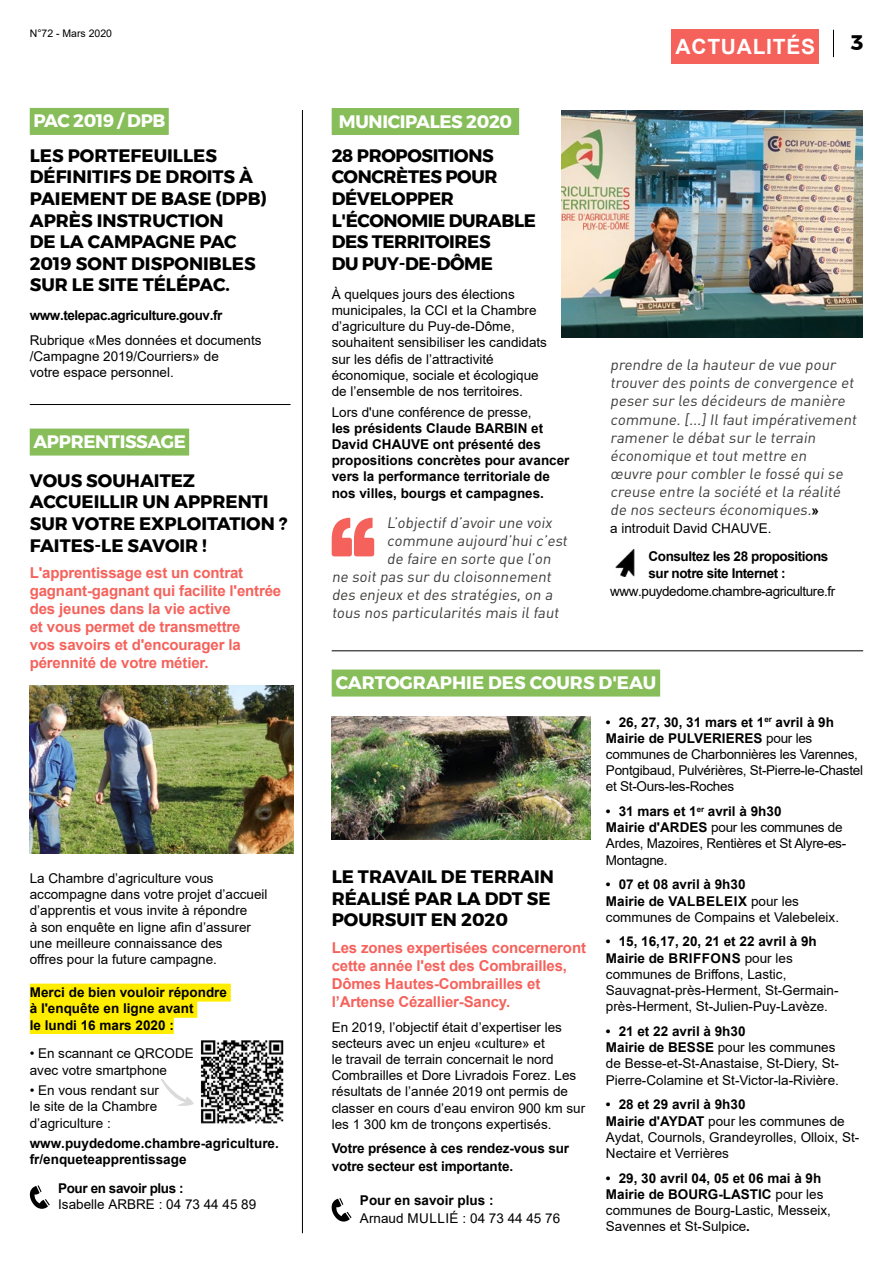
<style>
.page{position:relative;width:893px;height:1263px;background:#fff}
.page>*{position:absolute;margin:0;border:0;box-sizing:border-box;transform-origin:0 0}
.t1{font:700 21px "Arial";letter-spacing:.035em;color:#fff}
.t2{font:700 21px "Montserrat";color:#000}
.t3{font:700 18px/21.6px "Montserrat";color:#000}
.t4{font:700 18px/21.6px "Montserrat";letter-spacing:-.02em;color:#000}
.t5{font:700 18px "Montserrat";letter-spacing:-.02em;color:#fff}
.t6{font:700 18px "Montserrat";color:#fff}
.t7{font:15px/18px "DIN Pro";color:#3c3c3b}
.t8{font:700 15px/18px "Arial";letter-spacing:-.01em;color:#f5625c}
.t9{font:13.5px/16.2px "Arial";color:#000}
.t10{font:700 13.5px/16.2px "Arial";color:#000}
.t11{font:13.5px/16.2px "Arial";letter-spacing:-.02em;color:#000}
.t12{font:700 13.5px/16.2px "Arial";letter-spacing:-.03em;color:#000}
.t13{font:13.5px "Arial";letter-spacing:-.03em;color:#000}
.t14{font:10.5px "Arial";color:#000}
.s1{font-family:"Arial";font-weight:700;font-size:13.5px;color:#000}
.s2{font-weight:700}
</style>
<div class="page">
<svg style="left:833px;top:30px;width:1px;height:27px"></svg>
<div style="left:672px;top:30px;width:147px;height:34px;background:#f5625c"></div>
<img style="left:200px;top:1040px;width:84px;height:84px">
<svg style="left:161px;top:1079px;width:33px;height:27px"></svg>
<div style="left:30px;top:108px;width:139px;height:27px;background:#87be59"></div>
<img style="left:561px;top:110px;width:301px;height:228px">
<div style="left:332px;top:669px;width:328px;height:27px;background:#87be59"></div>
<div style="left:332px;top:108px;width:187px;height:27px;background:#87be59"></div>
<div style="left:30px;top:429px;width:159px;height:27px;background:#87be59"></div>
<div style="left:30px;top:983px;width:201px;height:18px;background:#ffed00"></div>
<div style="left:30px;top:1000px;width:167px;height:18px;background:#ffed00"></div>
<div style="left:30px;top:1016px;width:144px;height:18px;background:#ffed00"></div>
<hr style="left:302px;top:110px;width:1px;height:1123px;background:#000">
<svg style="left:30px;top:1185px;width:20px;height:24px"></svg>
<img style="left:332px;top:717px;width:259px;height:123px">
<svg style="left:332px;top:1198px;width:19px;height:23px"></svg>
<hr style="left:30px;top:404px;width:261px;height:1px;background:#000">
<hr style="left:332px;top:650px;width:531px;height:1px;background:#000">
<svg style="left:332px;top:518px;width:42px;height:38px"></svg>
<img style="left:30px;top:685px;width:264px;height:169px">
<img style="left:615px;top:550px;width:20px;height:27px">
<p class="t14" style="left:30px;top:26px;width:84px">N°72 - Mars 2020</p>
<h2 class="t5" style="left:33px;top:107px;width:134px">PAC 2019 / DPB</h2>
<h2 class="t3" style="left:30px;top:145px;width:239px">LES PORTEFEUILLES<br>DÉFINITIFS DE DROITS À<br>PAIEMENT DE BASE (DPB)<br>APRÈS INSTRUCTION<br>DE LA CAMPAGNE PAC<br>2019 SONT DISPONIBLES<br>SUR LE SITE TÉLÉPAC.</h2>
<p class="t12" style="left:30px;top:308px;width:194px">www.telepac.agriculture.gouv.fr</p>
<p class="t9" style="left:30px;top:332px;width:233px">Rubrique «Mes données et documents /Campagne 2019/Courriers» de<br>votre espace personnel.</p>
<h2 class="t5" style="left:33px;top:427px;width:154px">APPRENTISSAGE</h2>
<h2 class="t3" style="left:30px;top:469px;width:259px">VOUS SOUHAITEZ<br>ACCUEILLIR UN APPRENTI<br>SUR VOTRE EXPLOITATION ?<br>FAITES-LE SAVOIR !</h2>
<p class="t8" style="left:30px;top:564px;width:253px">L'apprentissage est un contrat gagnant-gagnant qui facilite l'entrée des jeunes dans la vie active<br>et vous permet de transmettre<br>vos savoirs et d'encourager la pérennité de votre métier.</p>
<p class="t9" style="left:30px;top:870px;width:239px">La Chambre d’agriculture vous accompagne dans votre projet d’accueil d’apprentis et vous invite à répondre<br>à son enquête en ligne afin d’assurer une meilleure connaissance des<br>offres pour la future campagne.</p>
<p class="t10" style="left:30px;top:984px;width:199px">Merci de bien vouloir répondre à l'enquête en ligne avant<br>le lundi 16 mars 2020 :</p>
<p class="t9" style="left:30px;top:1045px;width:166px">• En scannant ce QRCODE avec votre smartphone</p>
<p class="t9" style="left:30px;top:1082px;width:131px">• En vous rendant sur le site de la Chambre d’agriculture :</p>
<p class="t10" style="left:30px;top:1135px;width:251px">www.puydedome.chambre-agriculture. fr/enqueteapprentissage</p>
<p class="t12" style="left:58px;top:1180px;width:127px">Pour en savoir plus :</p>
<p class="t9" style="left:58px;top:1196px;width:200px">Isabelle ARBRE : 04 73 44 45 89</p>
<h2 class="t5" style="left:339px;top:107px;width:175px">MUNICIPALES 2020</h2>
<h2 class="t4" style="left:332px;top:145px;width:206px">28 PROPOSITIONS<br>CONCRÈTES POUR<br>DÉVELOPPER<br>L'ÉCONOMIE DURABLE<br>DES TERRITOIRES<br>DU PUY-DE-DÔME</h2>
<p class="t9" style="left:332px;top:286px;width:217px">À quelques jours des élections municipales, la CCI et la Chambre d’agriculture du Puy-de-Dôme, souhaitent sensibiliser les candidats sur les défis de l’attractivité économique, sociale et écologique de l’ensemble de nos territoires.</p>
<p class="t9" style="left:332px;top:404px;width:201px">Lors d'une conférence de presse,</p>
<p class="t10" style="left:332px;top:420px;width:239px">les présidents Claude BARBIN et David CHAUVE ont présenté des propositions concrètes pour avancer vers la performance territoriale de nos villes, bourgs et campagnes.</p>
<p class="t7" style="left:387px;top:513px;width:169px">L’objectif d’avoir une voix</p>
<p class="t7" style="left:387px;top:531px;width:185px">commune aujourd’hui c’est</p>
<p class="t7" style="left:387px;top:549px;width:168px">de faire en sorte que l’on</p>
<p class="t7" style="left:332px;top:567px;width:224px">ne soit pas sur du cloisonnement</p>
<p class="t7" style="left:332px;top:585px;width:225px">des enjeux et des stratégies, on a</p>
<p class="t7" style="left:332px;top:603px;width:231px">tous nos particularités mais il faut</p>
<h1 class="t1" style="left:675px;top:32px;width:141px">ACTUALITÉS</h1>
<h1 class="t2" style="left:851px;top:26px;width:14px">3</h1>
<p class="t7" style="left:610px;top:355px;width:250px">prendre de la hauteur de vue pour trouver des points de convergence et peser sur les décideurs de manière commune. [...] Il faut impérativement ramener le débat sur le terrain économique et tout mettre en<br>œuvre pour combler le fossé qui se creuse entre la société et la réalité de nos secteurs économiques.<span class="s1">»</span></p>
<p class="t9" style="left:610px;top:520px;width:163px">a introduit David CHAUVE.</p>
<p class="t12" style="left:648px;top:549px;width:181px">Consultez les 28 propositions sur notre site Internet :</p>
<p class="t13" style="left:610px;top:582px;width:227px">www.puydedome.chambre-agriculture.fr</p>
<h2 class="t6" style="left:336px;top:668px;width:322px">CARTOGRAPHIE DES COURS D'EAU</h2>
<h2 class="t3" style="left:332px;top:866px;width:224px">LE TRAVAIL DE TERRAIN<br>RÉALISÉ PAR LA DDT SE<br>POURSUIT EN 2020</h2>
<p class="t8" style="left:332px;top:939px;width:256px">Les zones expertisées concerneront cette année l'est des Combrailles,<br>Dômes Hautes-Combrailles et l’Artense Cézallier-Sancy.</p>
<p class="t9" style="left:332px;top:1019px;width:255px">En 2019, l’objectif était d’expertiser les secteurs avec un enjeu «culture» et<br>le travail de terrain concernait le nord Combrailles et Dore Livradois Forez. Les résultats de l’année 2019 ont permis de classer en cours d’eau environ 900 km sur les 1 300 km de tronçons expertisés.</p>
<p class="t10" style="left:332px;top:1140px;width:239px;line-height:18px">Votre présence à ces rendez-vous sur votre secteur est importante.</p>
<p class="t10" style="left:360px;top:1192px;width:135px">Pour en savoir plus :</p>
<p class="t9" style="left:360px;top:1210px;width:202px">Arnaud MULLIÉ : 04 73 44 45 76</p>
<p class="t11" style="left:606px;top:714px;width:259px"><span class="s2">• 26, 27, 30, 31 mars et 1</span><sup>er</sup> <span class="s2">avril à 9h Mairie de PULVERIERES</span> pour les communes de Charbonnières les Varennes, Pontgibaud, Pulvérières, St-Pierre-le-Chastel et St-Ours-les-Roches</p>
<p class="t11" style="left:606px;top:803px;width:242px"><span class="s2">• 31 mars et 1</span><sup>er</sup> <span class="s2">avril à 9h30<br>Mairie d'ARDES</span> pour les communes de<br>Ardes, Mazoires, Rentières et St Alyre-es-<br>Montagne.</p>
<p class="t9" style="left:606px;top:876px;width:235px"><span class="s2">• 07 et 08 avril à 9h30<br>Mairie de VALBELEIX</span> pour les communes de Compains et Valebeleix.</p>
<p class="t9" style="left:606px;top:933px;width:234px"><span class="s2">• 15, 16,17, 20, 21 et 22 avril à 9h Mairie de BRIFFONS</span> pour les communes de Briffons, Lastic, Sauvagnat-près-Herment, St-Germain&shy;près-Herment, St-Julien-Puy-Lavèze.</p>
<p class="t9" style="left:606px;top:1023px;width:235px"><span class="s2">• 21 et 22 avril à 9h30<br>Mairie de BESSE</span> pour les communes de Besse-et-St-Anastaise, St-Diery, St-Pierre-Colamine et St-Victor-la-Rivière.</p>
<p class="t9" style="left:606px;top:1096px;width:255px"><span class="s2">• 28 et 29 avril à 9h30<br>Mairie d'AYDAT</span> pour les communes de<br>Aydat, Cournols, Grandeyrolles, Olloix, St-<br>Nectaire et Verrières</p>
<p class="t9" style="left:606px;top:1170px;width:227px"><span class="s2">• 29, 30 avril 04, 05 et 06 mai à 9h<br>Mairie de BOURG-LASTIC</span> pour les communes de Bourg-Lastic, Messeix,<br>Savennes et St-Sulpice<span class="s2">.</span></p>
</div>
